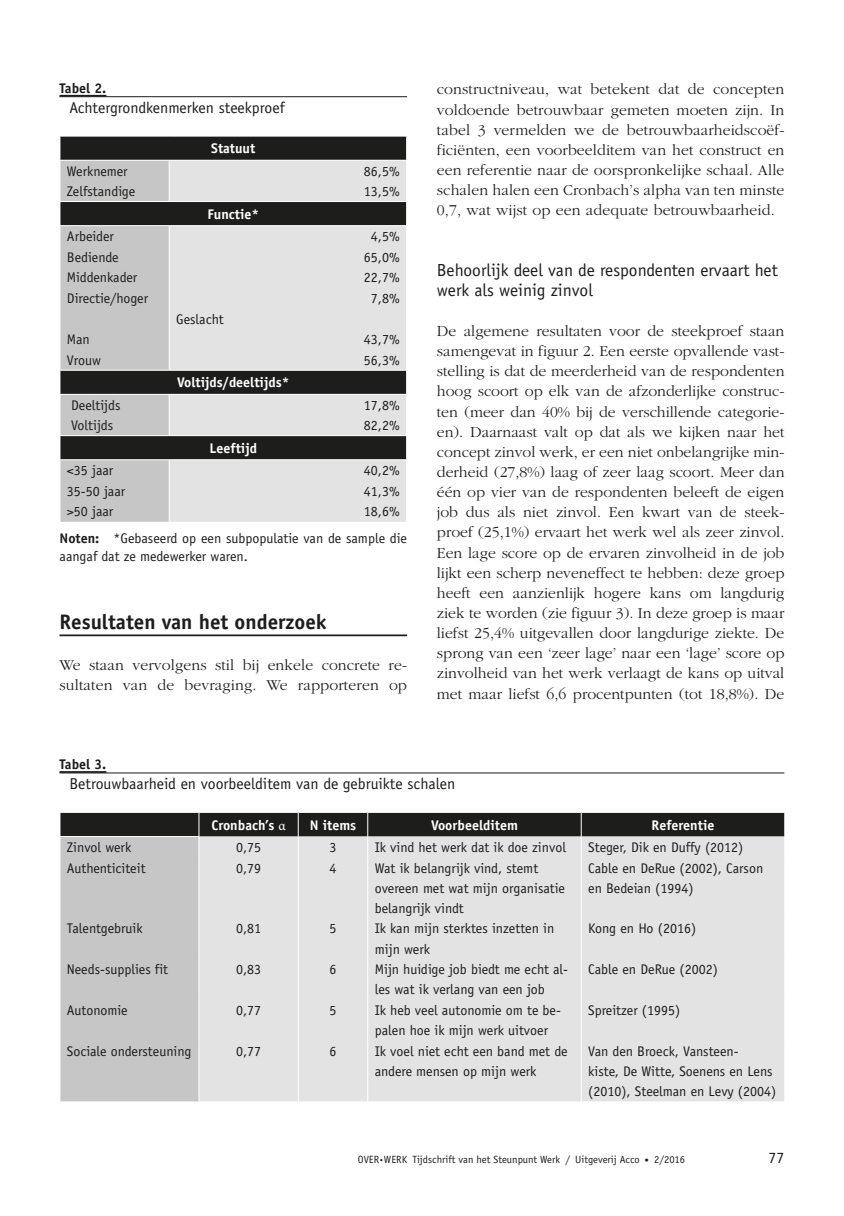
<style>
.page{position:relative;width:844px;height:1216px;background:#fff}
.page>*{position:absolute;margin:0;border:0;box-sizing:border-box;transform-origin:0 0}
.t1{font:700 21px "Officina Sans Std";color:#1d1d1b}
.t2{font:17.5px/20.1px "Officina Sans Std";color:#1d1d1b}
.t3{font:300 15.75px/20.1px "Garamond";letter-spacing:.005em;color:#1d1d1b;text-align:justify}
.t4{font:15.75px "Officina Sans Std";color:#1d1d1b}
.t5{font:14px/20.1px "Officina Sans Std";color:#1d1d1b}
.t6{font:700 14px "Officina Sans Std";color:#fff}
.t7{font:700 14px "Officina Sans Std";color:#1d1d1b}
.t8{font:10.5px "Officina Sans Std";color:#1d1d1b}
.s1{font-weight:700}
.s2{font-family:"Minion Pro";font-weight:400}
</style>
<div class="page">
<hr style="left:59px;top:95px;width:47px;height:2px;background:#1d1d1b">
<hr style="left:59px;top:96px;width:348px;height:1px;background:#1d1d1b">
<hr style="left:59px;top:634px;width:348px;height:2px;background:#1d1d1b">
<div style="left:170px;top:137px;width:236px;height:23px;background:#1d1d1b"></div>
<svg style="left:170px;top:161px;width:236px;height:360px;background:#bcbcbc"></svg>
<hr style="left:169px;top:201px;width:238px;height:1px;background:#fff">
<hr style="left:169px;top:225px;width:238px;height:1px;background:#fff">
<hr style="left:169px;top:370px;width:238px;height:1px;background:#fff">
<hr style="left:169px;top:394px;width:238px;height:1px;background:#fff">
<hr style="left:169px;top:435px;width:238px;height:1px;background:#fff">
<hr style="left:169px;top:459px;width:238px;height:1px;background:#fff">
<svg style="left:60px;top:136px;width:110px;height:385px;background:#a2a2a2"></svg>
<svg style="left:406px;top:136px;width:1px;height:324px"></svg>
<hr style="left:59px;top:771px;width:47px;height:1px;background:#1d1d1b">
<hr style="left:59px;top:772px;width:725px;height:1px;background:#1d1d1b">
<svg style="left:60px;top:812px;width:725px;height:289px;background:#cecece"></svg>
<hr style="left:198px;top:857px;width:1px;height:61px;background:#fff">
<hr style="left:198px;top:918px;width:1px;height:40px;background:#fff">
<hr style="left:198px;top:958px;width:1px;height:41px;background:#fff">
<hr style="left:198px;top:999px;width:1px;height:41px;background:#fff">
<hr style="left:198px;top:1040px;width:1px;height:61px;background:#fff">
<p class="t7" style="left:59px;top:79px;width:48px">Tabel 2.</p>
<p class="t4" style="left:69px;top:98px;width:217px">Achtergrondkenmerken steekproef</p>
<p class="t6" style="left:211px;top:140px;width:46px">Statuut</p>
<p class="t5" style="left:67px;top:161px;width:62px">Werknemer</p>
<p class="t5" style="left:364px;top:161px;width:37px">86,5%</p>
<p class="t5" style="left:67px;top:181px;width:70px">Zelfstandige</p>
<p class="t5" style="left:364px;top:181px;width:37px">13,5%</p>
<p class="t6" style="left:207px;top:205px;width:53px">Functie*</p>
<p class="t5" style="left:67px;top:226px;width:48px">Arbeider</p>
<p class="t5" style="left:371px;top:226px;width:30px">4,5%</p>
<p class="t5" style="left:67px;top:247px;width:53px">Bediende</p>
<p class="t5" style="left:364px;top:247px;width:37px">65,0%</p>
<p class="t5" style="left:67px;top:267px;width:72px">Middenkader</p>
<p class="t5" style="left:364px;top:267px;width:37px">22,7%</p>
<p class="t5" style="left:67px;top:288px;width:83px">Directie/hoger</p>
<p class="t5" style="left:371px;top:288px;width:30px">7,8%</p>
<p class="t5" style="left:176px;top:309px;width:49px">Geslacht</p>
<p class="t5" style="left:67px;top:329px;width:24px">Man</p>
<p class="t5" style="left:364px;top:329px;width:37px">43,7%</p>
<p class="t5" style="left:67px;top:350px;width:35px">Vrouw</p>
<p class="t5" style="left:364px;top:350px;width:37px">56,3%</p>
<p class="t6" style="left:177px;top:374px;width:114px">Voltijds/deeltijds*</p>
<p class="t5" style="left:71px;top:395px;width:51px">Deeltijds</p>
<p class="t5" style="left:364px;top:395px;width:37px">17,8%</p>
<p class="t5" style="left:71px;top:415px;width:44px">Voltijds</p>
<p class="t5" style="left:364px;top:415px;width:37px">82,2%</p>
<p class="t6" style="left:209px;top:439px;width:49px">Leeftijd</p>
<p class="t5" style="left:67px;top:460px;width:48px">&lt;35 jaar</p>
<p class="t5" style="left:364px;top:460px;width:37px">40,2%</p>
<p class="t5" style="left:67px;top:481px;width:60px">35-50 jaar</p>
<p class="t5" style="left:364px;top:481px;width:37px">41,3%</p>
<p class="t5" style="left:67px;top:501px;width:48px">&gt;50 jaar</p>
<p class="t5" style="left:59px;top:498px;width:349px;line-height:26.6px;text-indent:304px">18,6%<br><span class="s1">Noten:</span> *Gebaseerd op een subpopulatie van de sample die</p>
<p class="t5" style="left:59px;top:546px;width:190px">aangaf dat ze medewerker waren.</p>
<h1 class="t1" style="left:59px;top:609px;width:269px">Resultaten van het onderzoek</h1>
<p class="t3" style="left:59px;top:654px;width:349px">We staan vervolgens stil bij enkele concrete re&shy;sultaten van de bevraging. We rapporteren op</p>
<p class="t3" style="left:437px;top:80px;width:349px">constructniveau, wat betekent dat de concepten voldoende betrouwbaar gemeten moeten zijn. In tabel 3 vermelden we de betrouwbaarheidscoëf&shy;ficiënten, een voorbeelditem van het construct en een referentie naar de oorspronkelijke schaal. Alle schalen halen een Cronbach’s alpha van ten minste 0,7, wat wijst op een adequate betrouwbaarheid.</p>
<p class="t2" style="left:437px;top:260px;width:342px">Behoorlijk deel van de respondenten ervaart het werk als weinig zinvol</p>
<p class="t3" style="left:437px;top:321px;width:349px">De algemene resultaten voor de steekproef staan samengevat in figuur 2. Een eerste opvallende vast&shy;stelling is dat de meerderheid van de respondenten hoog scoort op elk van de afzonderlijke construc&shy;ten (meer dan 40% bij de verschillende categorie&shy;ën). Daarnaast valt op dat als we kijken naar het concept zinvol werk, er een niet onbelangrijke min&shy;derheid (27,8%) laag of zeer laag scoort. Meer dan één op vier van de respondenten beleeft de eigen job dus als niet zinvol. Een kwart van de steek&shy;proef (25,1%) ervaart het werk wel als zeer zinvol.<br>Een lage score op de ervaren zinvolheid in de job lijkt een scherp neveneffect te hebben: deze groep heeft een aanzienlijk hogere kans om langdurig ziek te worden (zie figuur 3). In deze groep is maar liefst 25,4% uitgevallen door langdurige ziekte. De sprong van een ‘zeer lage’ naar een ‘lage’ score op zinvolheid van het werk verlaagt de kans op uitval met maar liefst 6,6 procentpunten (tot 18,8%). De</p>
<p class="t7" style="left:59px;top:755px;width:48px">Tabel 3.</p>
<p class="t4" style="left:69px;top:774px;width:387px">Betrouwbaarheid en voorbeelditem van de gebruikte schalen</p>
<p class="t6" style="left:211px;top:816px;width:76px">Cronbach’s <span class="s2">α</span></p>
<p class="t6" style="left:310px;top:816px;width:48px">N items</p>
<p class="t6" style="left:431px;top:816px;width:88px">Voorbeelditem</p>
<p class="t6" style="left:651px;top:816px;width:64px">Referentie</p>
<p class="t5" style="left:67px;top:837px;width:66px">Zinvol werk</p>
<p class="t5" style="left:236px;top:837px;width:27px">0,75</p>
<p class="t5" style="left:329px;top:837px;width:8px">3</p>
<p class="t5" style="left:374px;top:837px;width:193px">Ik vind het werk dat ik doe zinvol</p>
<p class="t5" style="left:588px;top:837px;width:157px">Steger, Dik en Duffy (2012)</p>
<p class="t5" style="left:67px;top:857px;width:80px">Authenticiteit</p>
<p class="t5" style="left:236px;top:857px;width:27px">0,79</p>
<p class="t5" style="left:329px;top:857px;width:8px">4</p>
<p class="t5" style="left:374px;top:857px;width:192px">Wat ik belangrijk vind, stemt overeen met wat mijn organisatie belangrijk vindt</p>
<p class="t5" style="left:588px;top:857px;width:176px">Cable en DeRue (2002), Carson en Bedeian (1994)</p>
<p class="t5" style="left:67px;top:918px;width:77px">Talentgebruik</p>
<p class="t5" style="left:236px;top:918px;width:27px">0,81</p>
<p class="t5" style="left:329px;top:918px;width:8px">5</p>
<p class="t5" style="left:374px;top:918px;width:181px">Ik kan mijn sterktes inzetten in mijn werk</p>
<p class="t5" style="left:588px;top:918px;width:109px">Kong en Ho (2016)</p>
<p class="t5" style="left:67px;top:959px;width:103px">Needs-supplies fit</p>
<p class="t5" style="left:236px;top:959px;width:27px">0,83</p>
<p class="t5" style="left:329px;top:959px;width:8px">6</p>
<p class="t5" style="left:374px;top:959px;width:195px">Mijn huidige job biedt me echt al&shy;les wat ik verlang van een job</p>
<p class="t5" style="left:588px;top:959px;width:131px">Cable en DeRue (2002)</p>
<p class="t5" style="left:67px;top:1000px;width:62px">Autonomie</p>
<p class="t5" style="left:236px;top:1000px;width:27px">0,77</p>
<p class="t5" style="left:329px;top:1000px;width:8px">5</p>
<p class="t5" style="left:374px;top:1000px;width:188px">Ik heb veel autonomie om te be&shy;palen hoe ik mijn werk uitvoer</p>
<p class="t5" style="left:588px;top:1000px;width:94px">Spreitzer (1995)</p>
<p class="t5" style="left:67px;top:1041px;width:126px">Sociale ondersteuning</p>
<p class="t5" style="left:236px;top:1041px;width:27px">0,77</p>
<p class="t5" style="left:329px;top:1041px;width:8px">6</p>
<p class="t5" style="left:374px;top:1041px;width:194px">Ik voel niet echt een band met de andere mensen op mijn werk</p>
<p class="t5" style="left:588px;top:1041px;width:189px">Van den Broeck, Vansteen-<br>kiste, De Witte, Soenens en Lens (2010), Steelman en Levy (2004)</p>
<p class="t8" style="left:358px;top:1153px;width:328px">OVER<sup>.</sup>WERK Tijdschrift van het Steunpunt Werk / Uitgeverij Acco ● 2/2016</p>
<p class="t4" style="left:768px;top:1148px;width:17px">77</p>
</div>
